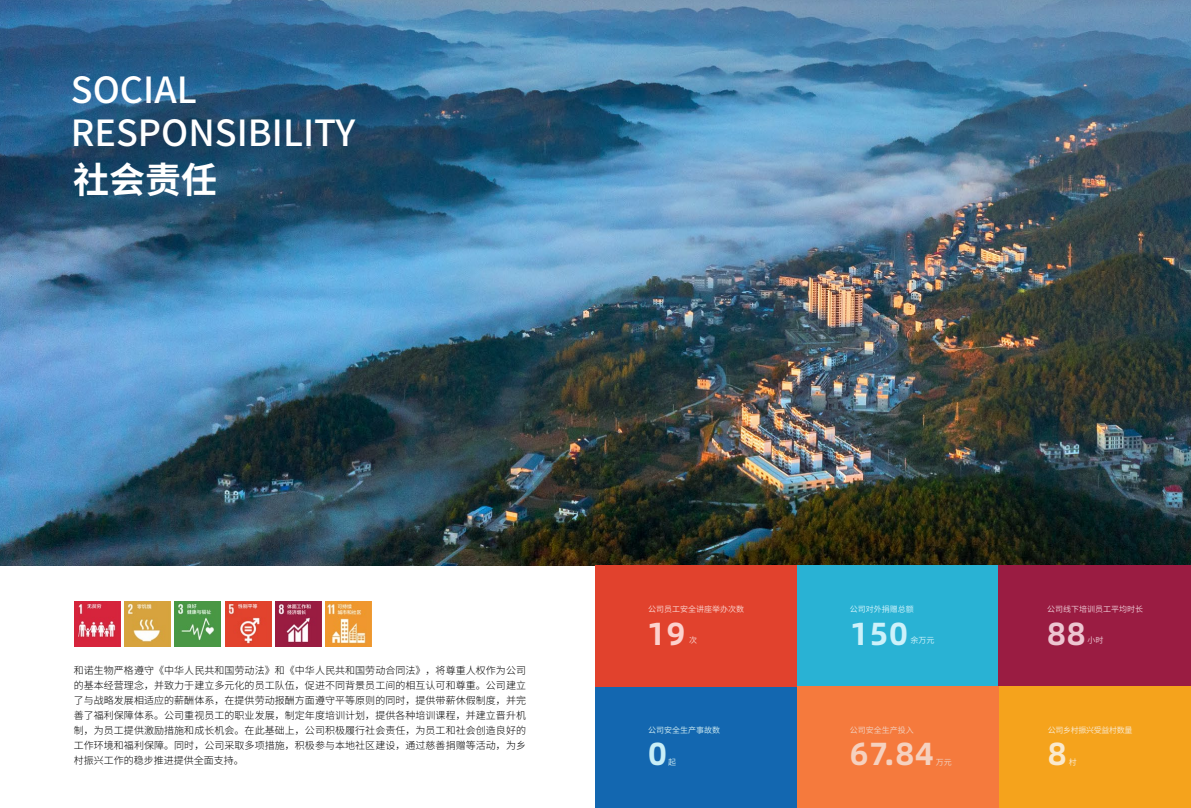
<style>
.page{position:relative;width:1191px;height:808px;background:#fff}
.page>*{position:absolute;margin:0;border:0;box-sizing:border-box;transform-origin:0 0}
.t1{font:500 36px/43.2px "Source Han Sans CN";color:#fff}
.t2{font:700 36px "Source Han Sans CN";color:#fff}
.t3{font:700 32px "Alibaba Pu Hui Ti 2 95 Extra";color:#f5d1bf}
.t4{font:700 32px "Alibaba Pu Hui Ti 2 95 Extra";color:#cdf1fa}
.t5{font:700 32px "Alibaba Pu Hui Ti 2 95 Extra";color:#fcd1cd}
.t6{font:700 32px "Alibaba Pu Hui Ti 2 95 Extra";color:#edc5d1}
.t7{font:700 32px "Alibaba Pu Hui Ti 2 95 Extra";color:#c8eef7}
.t8{font:700 32px "Alibaba Pu Hui Ti 2 95 Extra";color:#fae9cd}
.t9{font:300 10px/15px "Source Han Sans CN";letter-spacing:.005em;color:#000;text-align:justify}
.t10{font:8px "Source Han Sans CN";color:#e9c3cf}
.t11{font:8px "Source Han Sans CN";color:#f9cfc9}
.t12{font:8px "Source Han Sans CN";letter-spacing:-.04em;color:#f8e8cd}
.t13{font:8px "Source Han Sans CN";color:#cdf1fa}
.t14{font:8px "Source Han Sans CN";color:#c8e7f0}
.t15{font:8px "Source Han Sans CN";color:#f1cebc}
</style>
<div class="page">
<img style="left:0;top:0;width:1191px;height:565px">
<img style="left:175px;top:601px;width:45px;height:45px">
<img style="left:226px;top:601px;width:45px;height:45px">
<img style="left:276px;top:601px;width:45px;height:45px">
<div style="left:997px;top:566px;width:194px;height:121px;background:#9a1c42"></div>
<div style="left:796px;top:566px;width:202px;height:121px;background:#29b2d4"></div>
<div style="left:998px;top:687px;width:193px;height:121px;background:#f5a31c"></div>
<div style="left:595px;top:687px;width:202px;height:121px;background:#1367b0"></div>
<div style="left:595px;top:566px;width:202px;height:121px;background:#e1422d"></div>
<div style="left:797px;top:687px;width:201px;height:121px;background:#f57a3d"></div>
<img style="left:75px;top:601px;width:45px;height:45px">
<img style="left:125px;top:601px;width:45px;height:45px">
<img style="left:326px;top:601px;width:45px;height:45px">
<h1 class="t1" style="left:71px;top:69px;width:286px">SOCIAL<br>RESPONSIBILITY</h1>
<h1 class="t2" style="left:73px;top:160px;width:145px">社会责任</h1>
<p class="t9" style="left:74px;top:663px;width:454px">和诺生物严格遵守《中华人民共和国劳动法》和《中华人民共和国劳动合同法》，将尊重人权作为公司的基本经营理念，并致力于建立多元化的员工队伍，促进不同背景员工间的相互认可和尊重。公司建立了与战略发展相适应的薪酬体系，在提供劳动报酬方面遵守平等原则的同时，提供带薪休假制度，并完善了福利保障体系。公司重视员工的职业发展，制定年度培训计划，提供各种培训课程，并建立晋升机制，为员工提供激励措施和成长机会。在此基础上，公司积极履行社会责任，为员工和社会创造良好的工作环境和福利保障。同时，公司采取多项措施，积极参与本地社区建设，通过慈善捐赠等活动，为乡村振兴工作的稳步推进提供全面支持。</p>
<p class="t11" style="left:648px;top:605px;width:97px">公司员工安全讲座举办次数</p>
<p class="t13" style="left:849px;top:605px;width:65px">公司对外捐赠总额</p>
<p class="t10" style="left:1047px;top:605px;width:97px">公司线下培训员工平均时长</p>
<h2 class="t5" style="left:647px;top:608px;width:40px">19</h2>
<h2 class="t4" style="left:849px;top:608px;width:60px">150</h2>
<p class="t11" style="left:689px;top:636px;width:9px">次</p>
<p class="t13" style="left:910px;top:636px;width:25px">余万元</p>
<h2 class="t6" style="left:1047px;top:608px;width:40px">88</h2>
<p class="t10" style="left:1087px;top:636px;width:17px">小时</p>
<p class="t14" style="left:648px;top:725px;width:73px">公司安全生产事故数</p>
<p class="t14" style="left:668px;top:757px;width:9px">起</p>
<p class="t15" style="left:849px;top:725px;width:65px">公司安全生产投入</p>
<p class="t12" style="left:1047px;top:725px;width:86px">公司乡村振兴受益村数量</p>
<p class="t12" style="left:1068px;top:757px;width:9px">村</p>
<h2 class="t7" style="left:648px;top:729px;width:20px">0</h2>
<h2 class="t3" style="left:849px;top:729px;width:86px">67.84</h2>
<h2 class="t8" style="left:1047px;top:729px;width:20px">8</h2>
<p class="t15" style="left:936px;top:757px;width:17px">万元</p>
</div>
